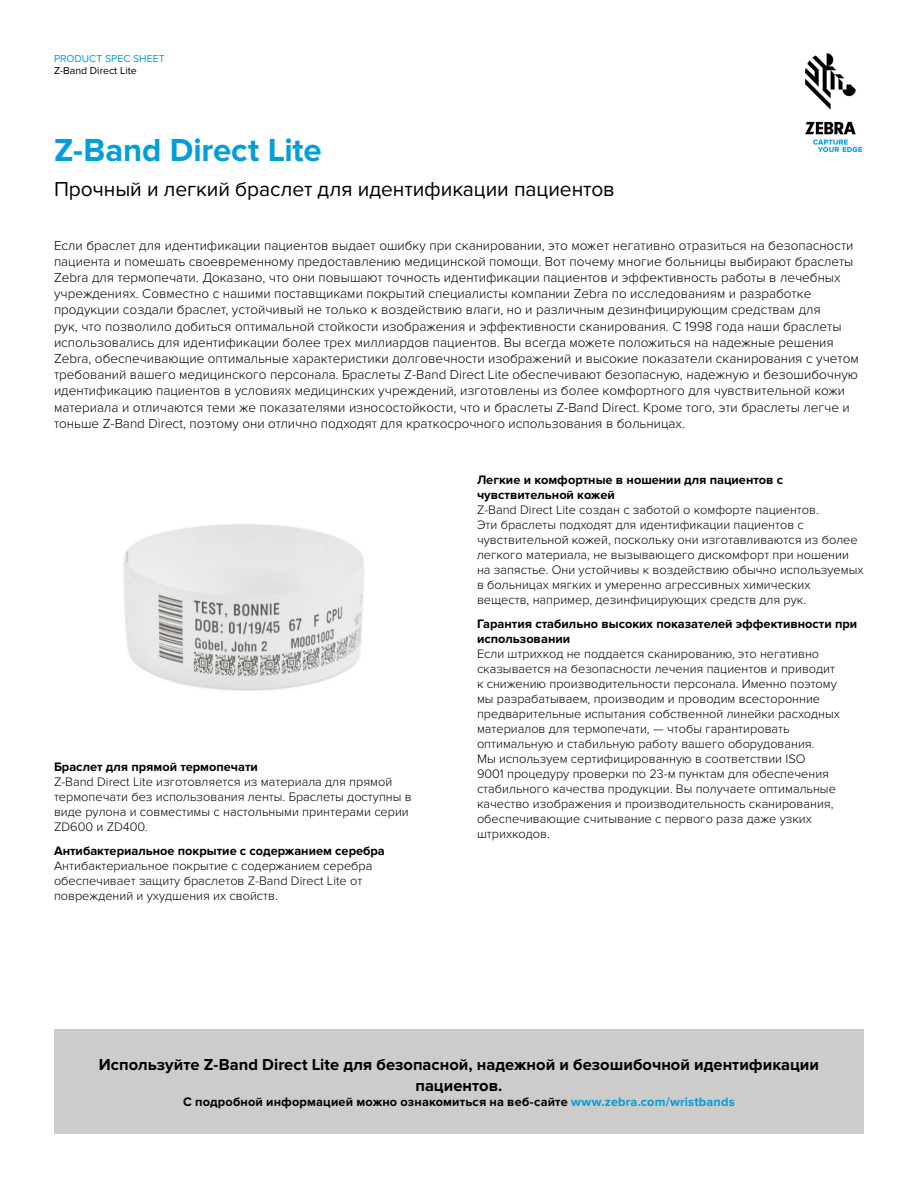
<style>
.page{position:relative;width:918px;height:1188px;background:#fff}
.page>*{position:absolute;margin:0;border:0;box-sizing:border-box;transform-origin:0 0}
.t1{font:700 33px "Proxima Nova";letter-spacing:-.005em;color:#009edb}
.t2{font:21px "Proxima Nova";letter-spacing:-.005em;color:#000}
.t3{font:700 16.5px/20.2px "Proxima Nova";color:#000;text-align:center}
.t4{font:300 13.5px/16.2px "Proxima Nova";color:#000}
.t5{font:300 12.75px/15px "Proxima Nova";color:#000}
.t6{font:700 12.75px/15px "Proxima Nova";color:#000}
.t7{font:10.5px "Proxima Nova";color:#000}
.t8{font:10.5px "Proxima Nova";color:#009edb}
.s1{color:#009edb}
</style>
<div class="page">
<img style="left:805px;top:54px;width:57px;height:97px">
<div style="left:54px;top:1030px;width:810px;height:104px;background:#cdccca"></div>
<img style="left:123px;top:524px;width:241px;height:167px">
<p class="t8" style="left:54px;top:52px;width:112px">PRODUCT SPEC SHEET</p>
<p class="t7" style="left:54px;top:64px;width:84px">Z-Band Direct Lite</p>
<h1 class="t1" style="left:54px;top:131px;width:269px">Z-Band Direct Lite</h1>
<h2 class="t2" style="left:54px;top:177px;width:562px">Прочный и легкий браслет для идентификации пациентов</h2>
<p class="t4" style="left:54px;top:237px;width:806px">Если браслет для идентификации пациентов выдает ошибку при сканировании, это может негативно отразиться на безопасности пациента и помешать своевременному предоставлению медицинской помощи. Вот почему многие больницы выбирают браслеты Zebra для термопечати. Доказано, что они повышают точность идентификации пациентов и эффективность работы в лечебных учреждениях. Совместно с нашими поставщиками покрытий специалисты компании Zebra по исследованиям и разработке продукции создали браслет, устойчивый не только к воздействию влаги, но и различным дезинфицирующим средствам для<br>рук, что позволило добиться оптимальной стойкости изображения и эффективности сканирования. С 1998 года наши браслеты использовались для идентификации более трех миллиардов пациентов. Вы всегда можете положиться на надежные решения Zebra, обеспечивающие оптимальные характеристики долговечности изображений и высокие показатели сканирования с учетом требований вашего медицинского персонала. Браслеты Z-Band Direct Lite обеспечивают безопасную, надежную и безошибочную идентификацию пациентов в условиях медицинских учреждений, изготовлены из более комфортного для чувствительной кожи материала и отличаются теми же показателями износостойкости, что и браслеты Z-Band Direct. Кроме того, эти браслеты легче и тоньше Z-Band Direct, поэтому они отлично подходят для краткосрочного использования в больницах.</p>
<p class="t6" style="left:54px;top:760px;width:205px">Браслет для прямой термопечати</p>
<p class="t5" style="left:54px;top:775px;width:359px">Z-Band Direct Lite изготовляется из материала для прямой термопечати без использования ленты. Браслеты доступны в виде рулона и совместимы с настольными принтерами серии ZD600 и ZD400.</p>
<p class="t6" style="left:54px;top:844px;width:332px">Антибактериальное покрытие с содержанием серебра</p>
<p class="t5" style="left:54px;top:859px;width:320px">Антибактериальное покрытие с содержанием серебра обеспечивает защиту браслетов Z-Band Direct Lite от повреждений и ухудшения их свойств.</p>
<p class="t6" style="left:477px;top:473px;width:308px">Легкие и комфортные в ношении для пациентов с чувствительной кожей</p>
<p class="t5" style="left:477px;top:502px;width:388px">Z-Band Direct Lite создан с заботой о комфорте пациентов.<br>Эти браслеты подходят для идентификации пациентов с чувствительной кожей, поскольку они изготавливаются из более легкого материала, не вызывающего дискомфорт при ношении на запястье. Они устойчивы к воздействию обычно используемых в больницах мягких и умеренно агрессивных химических веществ, например, дезинфицирующих средств для рук.</p>
<p class="t6" style="left:477px;top:617px;width:382px">Гарантия стабильно высоких показателей эффективности при использовании</p>
<p class="t5" style="left:477px;top:646px;width:364px">Если штрихкод не поддается сканированию, это негативно сказывается на безопасности лечения пациентов и приводит к снижению производительности персонала. Именно поэтому мы разрабатываем, производим и проводим всесторонние предварительные испытания собственной линейки расходных материалов для термопечати, — чтобы гарантировать оптимальную и стабильную работу вашего оборудования.<br>Мы используем сертифицированную в соответствии ISO<br>9001 процедуру проверки по 23-м пунктам для обеспечения стабильного качества продукции. Вы получаете оптимальные качество изображения и производительность сканирования, обеспечивающие считывание с первого раза даже узких штрихкодов.</p>
<p class="t3" style="left:99px;top:1055px;width:722px">Используйте Z-Band Direct Lite для безопасной, надежной и безошибочной идентификации пациентов.</p>
<p class="t6" style="left:183px;top:1095px;width:553px">С подробной информацией можно ознакомиться на веб-сайте <span class="s1">www.zebra.com/wristbands</span></p>
</div>
